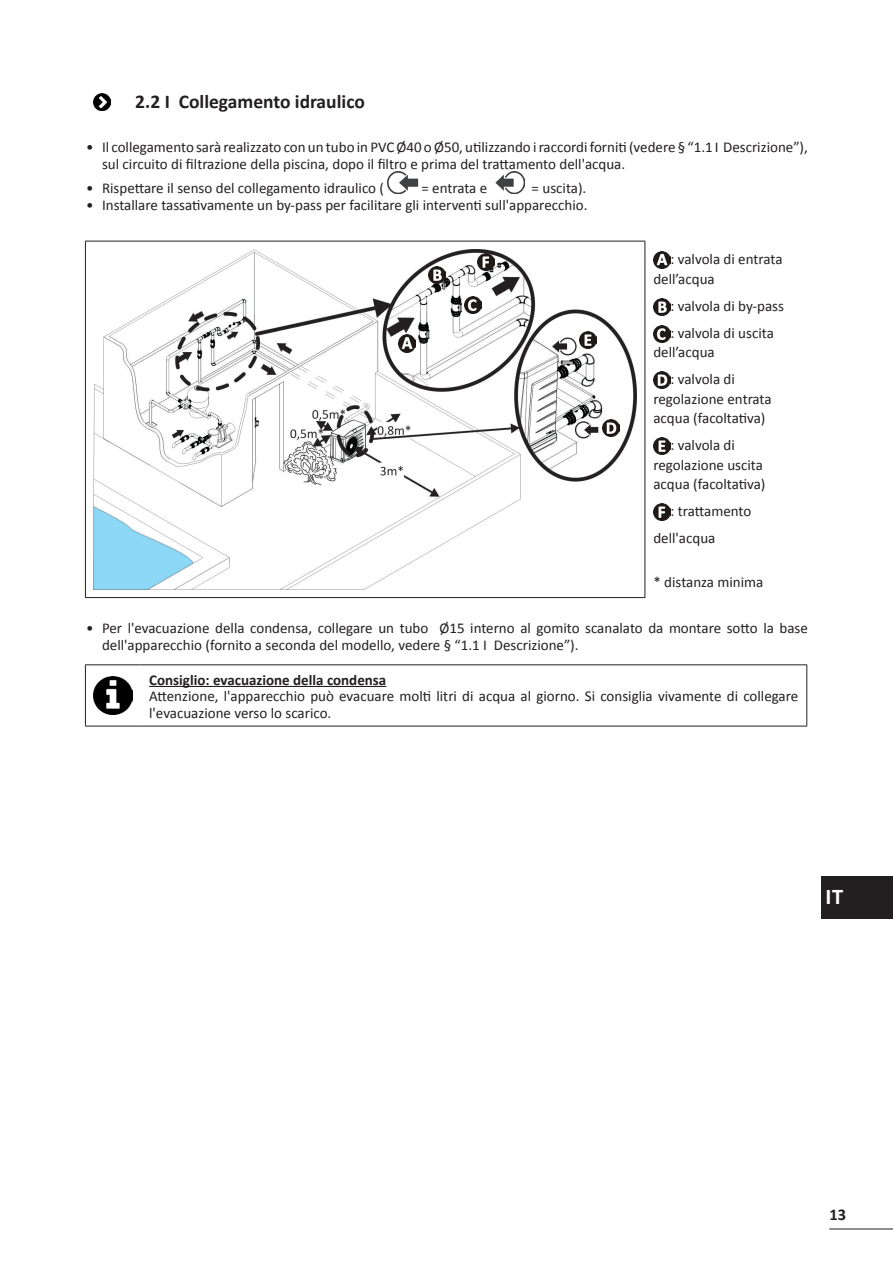
<style>
.page{position:relative;width:893px;height:1263px;background:#fff}
.page>*{position:absolute;margin:0;border:0;box-sizing:border-box;transform-origin:0 0}
.t1{font:700 22.5px "Calibri";color:#fff}
.t2{font:700 19.5px "Calibri";color:#231f20}
.t3{font:700 16.5px "Calibri";color:#231f20}
.t4{font:15px/19.5px "Calibri";color:#231f20}
.t5{font:700 15px "Calibri";color:#231f20}
</style>
<div class="page">
<hr style="left:829px;top:1228px;width:64px;height:1px;background:#231f20">
<img style="left:94px;top:94px;width:17px;height:17px">
<img style="left:387px;top:172px;width:31px;height:21px">
<img style="left:495px;top:172px;width:30px;height:21px">
<hr style="left:85px;top:241px;width:560px;height:1px;background:#231f20">
<hr style="left:85px;top:241px;width:1px;height:356px;background:#231f20">
<hr style="left:645px;top:241px;width:1px;height:356px;background:#231f20">
<hr style="left:85px;top:597px;width:560px;height:1px;background:#231f20">
<img style="left:94px;top:250px;width:543px;height:339px">
<img style="left:398px;top:335px;width:17px;height:17px">
<img style="left:428px;top:266px;width:17px;height:17px">
<img style="left:465px;top:296px;width:17px;height:17px">
<img style="left:579px;top:331px;width:17px;height:17px">
<img style="left:602px;top:419px;width:17px;height:17px">
<img style="left:477px;top:253px;width:17px;height:17px">
<img style="left:653px;top:252px;width:17px;height:17px">
<img style="left:653px;top:298px;width:17px;height:17px">
<img style="left:653px;top:325px;width:17px;height:17px">
<img style="left:653px;top:372px;width:17px;height:17px">
<img style="left:653px;top:438px;width:17px;height:17px">
<img style="left:653px;top:504px;width:17px;height:17px">
<hr style="left:85px;top:664px;width:56px;height:1px;background:#231f20">
<hr style="left:85px;top:665px;width:1px;height:61px;background:#231f20">
<hr style="left:141px;top:664px;width:666px;height:1px;background:#231f20">
<hr style="left:806px;top:665px;width:1px;height:61px;background:#231f20">
<hr style="left:85px;top:726px;width:56px;height:1px;background:#231f20">
<hr style="left:141px;top:726px;width:666px;height:1px;background:#231f20">
<img style="left:94px;top:676px;width:38px;height:39px">
<hr style="left:149px;top:686px;width:237px;height:1px;background:#231f20">
<div style="left:821px;top:876px;width:72px;height:42px;background:#231f20"></div>
<h2 class="t2" style="left:135px;top:89px;width:231px">2.2 I Collegamento idraulico</h2>
<p class="t4" style="left:102px;top:139px;width:707px;line-height:16.5px;text-indent:-16px">• Il collegamento sarà realizzato con un tubo in PVC Ø40 o Ø50, utilizzando i raccordi forniti (vedere § “1.1 I Descrizione”), sul circuito di filtrazione della piscina, dopo il filtro e prima del trattamento dell'acqua.</p>
<p class="t4" style="left:86px;top:179px;width:299px">• Rispettare il senso del collegamento idraulico (</p>
<p class="t4" style="left:421px;top:179px;width:67px">= entrata e</p>
<p class="t4" style="left:532px;top:179px;width:56px">= uscita).</p>
<p class="t4" style="left:86px;top:195px;width:503px">• Installare tassativamente un by-pass per facilitare gli interventi sull'apparecchio.</p>
<p class="t4" style="left:653px;top:250px;width:131px;text-indent:17px">: valvola di entrata dell’acqua</p>
<p class="t4" style="left:670px;top:292px;width:115px;line-height:27px">: valvola di by-pass : valvola di uscita</p>
<p class="t4" style="left:670px;top:339px;width:66px;line-height:27px;text-indent:-17px">dell’acqua<br>: valvola di</p>
<p class="t4" style="left:653px;top:389px;width:120px">regolazione entrata acqua (facoltativa)</p>
<p class="t4" style="left:653px;top:436px;width:113px;text-indent:17px">: valvola di regolazione uscita acqua (facoltativa)</p>
<p class="t4" style="left:653px;top:498px;width:99px;line-height:27px;text-indent:17px">: trattamento dell'acqua</p>
<p class="t4" style="left:653px;top:572px;width:111px">* distanza minima</p>
<p class="t4" style="left:102px;top:620px;width:707px;line-height:16.5px;text-indent:-16px">• Per l'evacuazione della condensa, collegare un tubo Ø15 interno al gomito scanalato da montare sotto la base dell'apparecchio (fornito a seconda del modello, vedere § “1.1 I Descrizione”).</p>
<p class="t5" style="left:149px;top:670px;width:239px">Consiglio: evacuazione della condensa</p>
<p class="t4" style="left:149px;top:688px;width:651px;line-height:16.5px">Attenzione, l'apparecchio può evacuare molti litri di acqua al giorno. Si consiglia vivamente di collegare l'evacuazione verso lo scarico.</p>
<h1 class="t1" style="left:825px;top:882px;width:20px">IT</h1>
<p class="t3" style="left:829px;top:1204px;width:18px">13</p>
</div>
